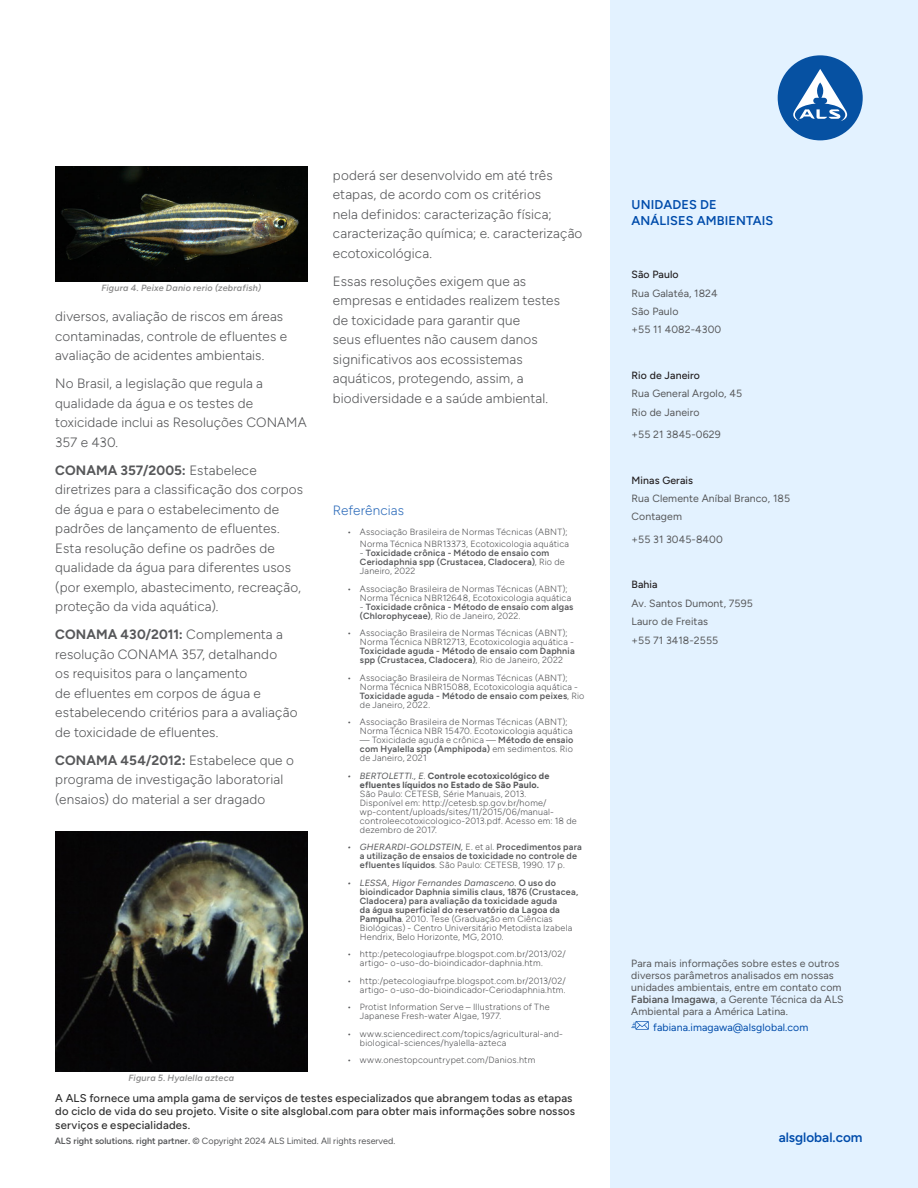
<style>
.page{position:relative;width:918px;height:1188px;background:#fff}
.page>*{position:absolute;margin:0;border:0;box-sizing:border-box;transform-origin:0 0}
.Body_copy{font:300 13.5px/19.5px "Figtree";letter-spacing:.01em;color:#57585a}
.t1{font:500 13.5px "Avenir Next LT Pro";color:#004cab}
.t2{font:600 13.5px "Figtree";color:#004cab}
.Body_copy-2{font:300 13.5px "Figtree";letter-spacing:.005em;color:#3370bc}
.t3{font:600 12.75px/15.3px "Figtree";letter-spacing:.01em;color:#004cab}
.t4{font:500 11.25px/13.5px "Figtree";letter-spacing:.02em;color:#303030}
.t5{font:10.5px/18.5px "Figtree";letter-spacing:.01em;color:#57585a}
.t6{font:500 10.5px "Figtree";letter-spacing:.01em;color:#231f20}
.t7{font:10.5px "Figtree";letter-spacing:.01em;color:#004cab}
.t8{font:300 9px/9px "Figtree";letter-spacing:.025em;color:#57585a}
.t9{font:600 9px/9px "Figtree";letter-spacing:.025em;color:#57585a}
.t10{font:9px "Figtree";color:#57585a}
.t11{font:italic 600 9px "Figtree";letter-spacing:.02em;color:#8d8d8d}
.s1{font-weight:700}
.s2{font-weight:300}
.s3{font-weight:600}
.s4{font-weight:400;font-style:italic}
.s5{font-family:"Avenir Next LT Pro"}
.s6{font-weight:500}
</style>
<div class="page">
<div style="left:611px;top:0;width:307px;height:1188px;background:#e3f2ff"></div>
<svg style="left:631px;top:1021px;width:18px;height:9px"></svg>
<div style="left:778px;top:55px;width:85px;height:85px;background:#0651a2;border-radius:50%"></div>
<svg style="left:793px;top:69px;width:54px;height:52px"></svg>
<img style="left:55px;top:832px;width:252px;height:239px">
<img style="left:55px;top:167px;width:252px;height:115px">
<p class="t11" style="left:101px;top:283px;width:161px">Figura 4. Peixe Danio rerio (zebrafish)</p>
<p class="Body_copy" style="left:55px;top:307px;width:233px">diversos, avaliação de riscos em áreas contaminadas, controle de efluentes e avaliação de acidentes ambientais.</p>
<p class="Body_copy" style="left:55px;top:374px;width:253px">No Brasil, a legislação que regula a qualidade da água e os testes de toxicidade inclui as Resoluções CONAMA<br>357 e 430.</p>
<p class="Body_copy" style="left:55px;top:460px;width:249px"><span class="s1">CONAMA 357/2005:</span> Estabelece diretrizes para a classificação dos corpos de água e para o estabelecimento de padrões de lançamento de efluentes.<br>Esta resolução define os padrões de qualidade da água para diferentes usos (por exemplo, abastecimento, recreação, proteção da vida aquática).</p>
<p class="Body_copy" style="left:55px;top:625px;width:244px"><span class="s1">CONAMA 430/2011:</span> Complementa a resolução CONAMA 357, detalhando<br>os requisitos para o lançamento<br>de efluentes em corpos de água e estabelecendo critérios para a avaliação de toxicidade de efluentes.</p>
<p class="Body_copy" style="left:55px;top:750px;width:240px"><span class="s1">CONAMA 454/2012:</span> Estabelece que o programa de investigação laboratorial (ensaios) do material a ser dragado</p>
<p class="t11" style="left:129px;top:1072px;width:107px">Figura 5. Hyalella azteca</p>
<p class="Body_copy" style="left:333px;top:165px;width:251px">poderá ser desenvolvido em até três etapas, de acordo com os critérios<br>nela definidos: caracterização física; caracterização química; e. caracterização ecotoxicológica.</p>
<p class="Body_copy" style="left:333px;top:271px;width:229px">Essas resoluções exigem que as empresas e entidades realizem testes de toxicidade para garantir que<br>seus efluentes não causem danos significativos aos ecossistemas aquáticos, protegendo, assim, a biodiversidade e a saúde ambiental.</p>
<p class="Body_copy-2" style="left:333px;top:502px;width:73px">Referências</p>
<p class="t8" style="left:347px;top:526px;width:223px;line-height:12px;text-align:right">• Associação Brasileira de Normas Técnicas (ABNT);<br>Norma Técnica NBR13373, Ecotoxicologia aquática</p>
<p class="t9" style="left:360px;top:548px;width:206px"><span class="s2">-</span> Toxicidade crônica - Método de ensaio com<br>Ceriodaphnia spp (Crustacea, Cladocera)<span class="s2">, Rio de<br>Janeiro, 2022</span></p>
<p class="t8" style="left:360px;top:584px;width:213px;text-indent:-13px">• Associação Brasileira de Normas Técnicas (ABNT);<br>Norma Técnica NBR12648, Ecotoxicologia aquática</p>
<p class="t9" style="left:360px;top:602px;width:215px"><span class="s2">-</span> Toxicidade crônica - Método de ensaio com algas (Chlorophyceae)<span class="s2">, Rio de Janeiro, 2022.</span></p>
<p class="t8" style="left:360px;top:628px;width:216px;text-indent:-13px">• Associação Brasileira de Normas Técnicas (ABNT); Norma Técnica NBR12713, Ecotoxicologia aquática - <span class="s3">Toxicidade aguda - Método de ensaio com Daphnia spp (Crustacea, Cladocera)</span>, Rio de Janeiro, 2022</p>
<p class="t8" style="left:360px;top:673px;width:226px;text-indent:-13px">• Associação Brasileira de Normas Técnicas (ABNT); Norma Técnica NBR15088, Ecotoxicologia aquática - <span class="s3">Toxicidade aguda - Método de ensaio com peixes</span>, Rio de Janeiro, 2022.</p>
<p class="t8" style="left:360px;top:717px;width:214px;text-indent:-13px">• Associação Brasileira de Normas Técnicas (ABNT);<br>Norma Técnica NBR 15470. Ecotoxicologia aquática</p>
<p class="t8" style="left:360px;top:735px;width:215px;text-align:justify">— Toxicidade aguda e crônica — <span class="s3">Método de ensaio com Hyalella spp (Amphipoda)</span> em sedimentos. Rio de Janeiro, 2021</p>
<p class="t8" style="left:360px;top:771px;width:218px;text-indent:-13px"><span class="s4">• BERTOLETTI., E</span>. <span class="s1">Controle ecotoxicológico de efluentes líquidos no Estado de São Paulo.<br></span>São Paulo: CETESB, Série Manuais, 2013.<br>Disponível em: http://cetesb.sp.gov.br/home/ wp-content/uploads/sites/11/2015/06/manual&shy;controleecotoxicologico-2013.pdf. Acesso em: 18 de dezembro de 2017.</p>
<p class="t9" style="left:360px;top:842px;width:224px;text-indent:-13px"><span class="s4">• GHERARDI-GOLDSTEIN,</span> <span class="s2">E. et al.</span> Procedimentos para a utilização de ensaios de toxicidade no controle de efluentes líquidos<span class="s2">. São Paulo: CETESB, 1990. 17 p.</span></p>
<p class="t9" style="left:360px;top:878px;width:220px;text-indent:-13px"><span class="s4">• LESSA, Higor Fernandes Damasceno.</span> O uso do bioindicador Daphnia similis claus, 1876 (Crustacea, Cladocera) para avaliação da toxicidade aguda<br>da água superficial do reservatório da Lagoa da Pampulha<span class="s2">. 2010. Tese (Graduação em Ciências Biológicas) - Centro Universitário Metodista Izabela Hendrix, Belo Horizonte, MG, 2010.</span></p>
<p class="t8" style="left:360px;top:949px;width:208px;text-indent:-13px">• http:/petecologiaufrpe.blogspot.com.br/2013/02/ artigo- o-uso-do-bioindicador-daphnia.htm.</p>
<p class="t8" style="left:347px;top:976px;width:220px;text-align:right">• http:/petecologiaufrpe.blogspot.com.br/2013/02/ artigo- o-uso-do-bioindicador-Ceriodaphnia.htm.</p>
<p class="t8" style="left:360px;top:1002px;width:191px;text-indent:-13px">• Protist Information Serve – Illustrations of The<br>Japanese Fresh-water Algae, 1977.</p>
<p class="t8" style="left:360px;top:1029px;width:204px;text-indent:-13px">• www.sciencedirect.com/topics/agricultural-and&shy;biological-sciences/hyalella-azteca</p>
<p class="t8" style="left:347px;top:1055px;width:190px">• www.onestopcountrypet.com/Danios.htm</p>
<h2 class="t3" style="left:632px;top:197px;width:143px">UNIDADES DE<br>ANÁLISES AMBIENTAIS</h2>
<p class="t6" style="left:632px;top:269px;width:49px">São Paulo</p>
<p class="t5" style="left:632px;top:284px;width:91px">Rua Galatéa, 1824<br>São Paulo<br>+55 11 4082-4300</p>
<p class="t6" style="left:632px;top:369px;width:70px">Rio de Janeiro</p>
<p class="t5" style="left:632px;top:384px;width:112px">Rua General Argolo, 45<br>Rio de Janeiro</p>
<p class="t5" style="left:632px;top:425px;width:91px">+55 21 3845-0629</p>
<p class="t6" style="left:632px;top:474px;width:63px">Minas Gerais</p>
<p class="t5" style="left:632px;top:489px;width:160px">Rua Clemente Aníbal Branco, 185<br>Contagem</p>
<p class="t5" style="left:632px;top:530px;width:93px">+55 31 3045-8400</p>
<p class="t6" style="left:632px;top:579px;width:28px">Bahia</p>
<p class="t5" style="left:632px;top:594px;width:123px">Av. Santos Dumont, 7595<br>Lauro de Freitas<br>+55 71 3418-2555</p>
<p class="t5" style="left:631px;top:957px;width:214px;line-height:12px">Para mais informações sobre estes e outros diversos parâmetros analisados em nossas unidades ambientais, entre em contato com <span class="s3">Fabiana Imagawa</span><span class="s5">,</span> a Gerente Técnica da ALS Ambiental para a América Latina.</p>
<p class="t7" style="left:653px;top:1021px;width:157px">fabiana.imagawa@alsglobal.com</p>
<p class="t4" style="left:55px;top:1091px;width:521px">A ALS fornece uma ampla gama de serviços de testes especializados que abrangem todas as etapas do ciclo de vida do seu projeto. Visite o site alsglobal.com para obter mais informações sobre nossos serviços e especialidades.</p>
<p class="t10" style="left:55px;top:1135px;width:342px"><span class="s3">ALS right solutions. right partner.</span> <span class="s6">©</span> Copyright 2024 ALS Limited. All rights reserved.</p>
<h1 class="t1" style="left:776px;top:1126px;width:88px">alsglobal.com</h1>
<h1 class="t2" style="left:779px;top:1129px;width:85px">alsglobal.com</h1>
</div>
